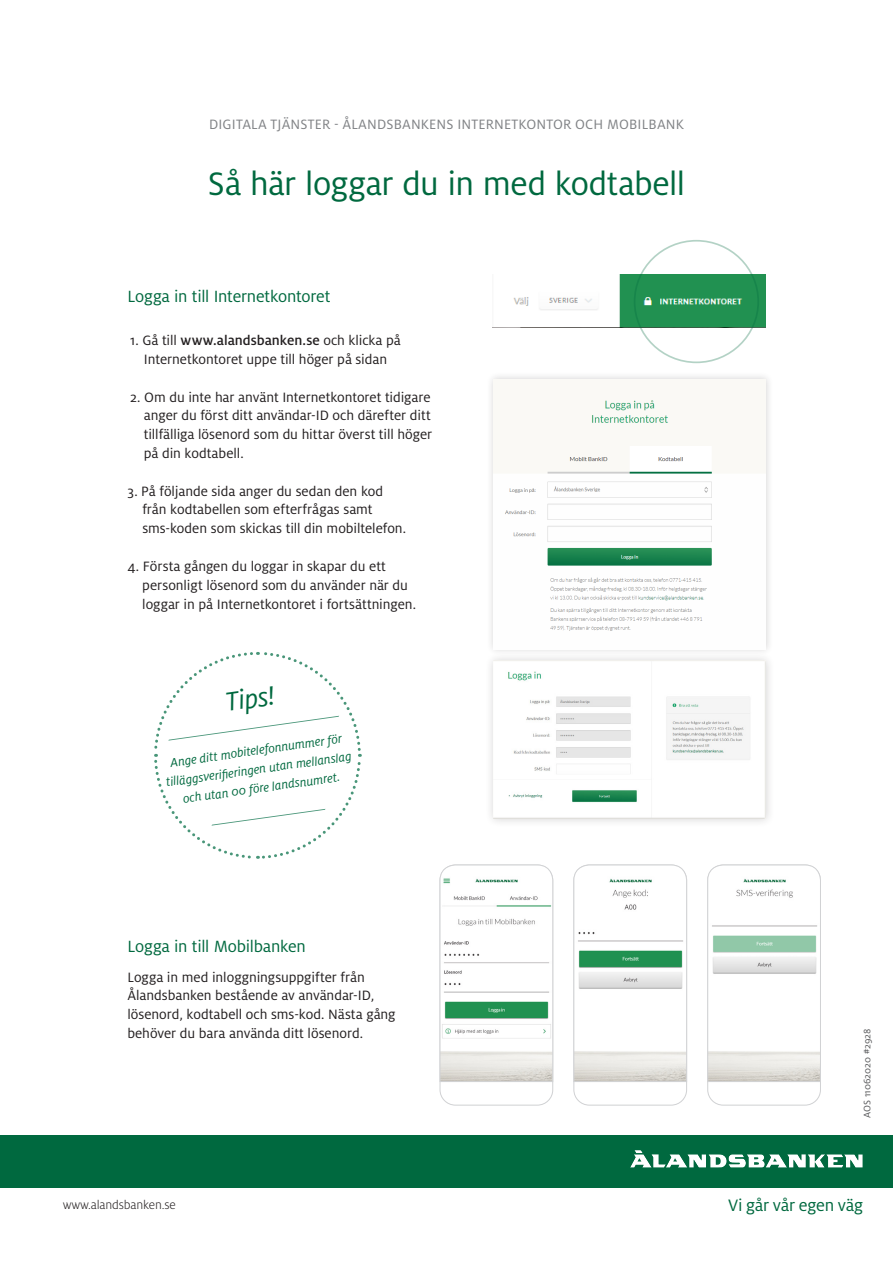
<style>
.page{position:relative;width:893px;height:1263px;background:#fff}
.page>*{position:absolute;margin:0;border:0;box-sizing:border-box;transform-origin:0 0}
.Rubrik{font:36px "Milo OT";letter-spacing:-.015em;color:#00693f}
.Bröd_HI{font:italic 29.1px "Milo OT";color:#00693f}
.slogan{font:18.3px "Milo OT";letter-spacing:-.01em;color:#00693f}
.Bröd_HI-2{font:18px "Milo OT";letter-spacing:-.01em;color:#00693f}
.Bröd_HI-3{font:15px/18.8px "Milo OT";color:#231f20}
.Rapport_Bröd_ui_9_pt{font:15px "Milo OT";letter-spacing:.01em;color:#808285}
.Bröd_HI-4{font:italic 13.5px/18.9px "Milo OT";color:#00693f;text-align:center}
.Adress_brödtext{font:300 13.5px "Milo OT";letter-spacing:-.01em;color:#231f20}
.Rapport_Bröd_ui_9_pt-2{font:10.5px "Milo OT";color:#57585a}
.s1{font-weight:500}
</style>
<div class="page">
<div style="left:0;top:1135px;width:893px;height:52px;background:#00693f"></div>
<svg style="left:634px;top:1150px;width:224px;height:17px"></svg>
<div style="left:486px;top:372px;width:287px;height:285px;background:#231f20;opacity:.2"></div>
<img style="left:493px;top:379px;width:273px;height:270px">
<div style="left:484px;top:652px;width:291px;height:175px;background:#231f20;opacity:.2"></div>
<img style="left:493px;top:661px;width:273px;height:157px">
<svg style="left:439px;top:864px;width:115px;height:241px"></svg>
<svg style="left:573px;top:864px;width:114px;height:241px"></svg>
<svg style="left:707px;top:864px;width:114px;height:241px"></svg>
<img style="left:513px;top:274px;width:253px;height:53px">
<div style="left:634px;top:240px;width:125px;height:123px;border:2px solid #00693f;border-radius:50%"></div>
<svg style="left:154px;top:652px;width:208px;height:207px"></svg>
<p class="Rapport_Bröd_ui_9_pt" style="left:209px;top:115px;width:476px">DIGITALA TJÄNSTER - ÅLANDSBANKENS INTERNETKONTOR OCH MOBILBANK</p>
<p class="Rubrik" style="left:208px;top:162px;width:479px">Så här loggar du in med kodtabell</p>
<p class="Bröd_HI-2" style="left:127px;top:286px;width:205px">Logga in till Internetkontoret</p>
<p class="Bröd_HI-3" style="left:130px;top:331px;width:272px;text-align:center">1. Gå till <span class="s1">www.alandsbanken.se</span> och klicka på<br>Internetkontoret uppe till höger på sidan</p>
<p class="Bröd_HI-3" style="left:144px;top:387px;width:290px;text-align:justify;text-indent:-14px">2. Om du inte har använt Internetkontoret tidigare anger du först ditt användar-ID och därefter ditt tillfälliga lösenord som du hittar överst till höger på din kodtabell.</p>
<p class="Bröd_HI-3" style="left:142px;top:481px;width:265px;text-indent:-15px">3. På följande sida anger du sedan den kod från kodtabellen som efterfrågas samt sms-koden som skickas till din mobiltelefon.</p>
<p class="Bröd_HI-3" style="left:142px;top:557px;width:275px;text-indent:-15px">4. Första gången du loggar in skapar du ett personligt lösenord som du använder när du loggar in på Internetkontoret i fortsättningen.</p>
<p class="Bröd_HI" style="left:223px;top:685px;width:51px;rotate:-8deg">Tips!</p>
<p class="Bröd_HI-4" style="left:162px;top:754px;width:188px;rotate:-8deg">Ange ditt mobitelefonnummer för tilläggsverifi eringen utan mellanslag och utan 00 före landsnumret.</p>
<p class="Bröd_HI-2" style="left:127px;top:936px;width:180px">Logga in till Mobilbanken</p>
<p class="Bröd_HI-3" style="left:127px;top:967px;width:270px">Logga in med inloggningsuppgifter från Ålandsbanken bestående av användar-ID, lösenord, kodtabell och sms-kod. Nästa gång behöver du bara använda ditt lösenord.</p>
<p class="Rapport_Bröd_ui_9_pt-2" style="left:861px;top:1118px;width:90px;rotate:-90deg">AOS 11062020 #2928</p>
<p class="Adress_brödtext" style="left:63px;top:1197px;width:115px">www.alandsbanken.se</p>
<p class="slogan" style="left:728px;top:1195px;width:136px">Vi går vår egen väg</p>
</div>
